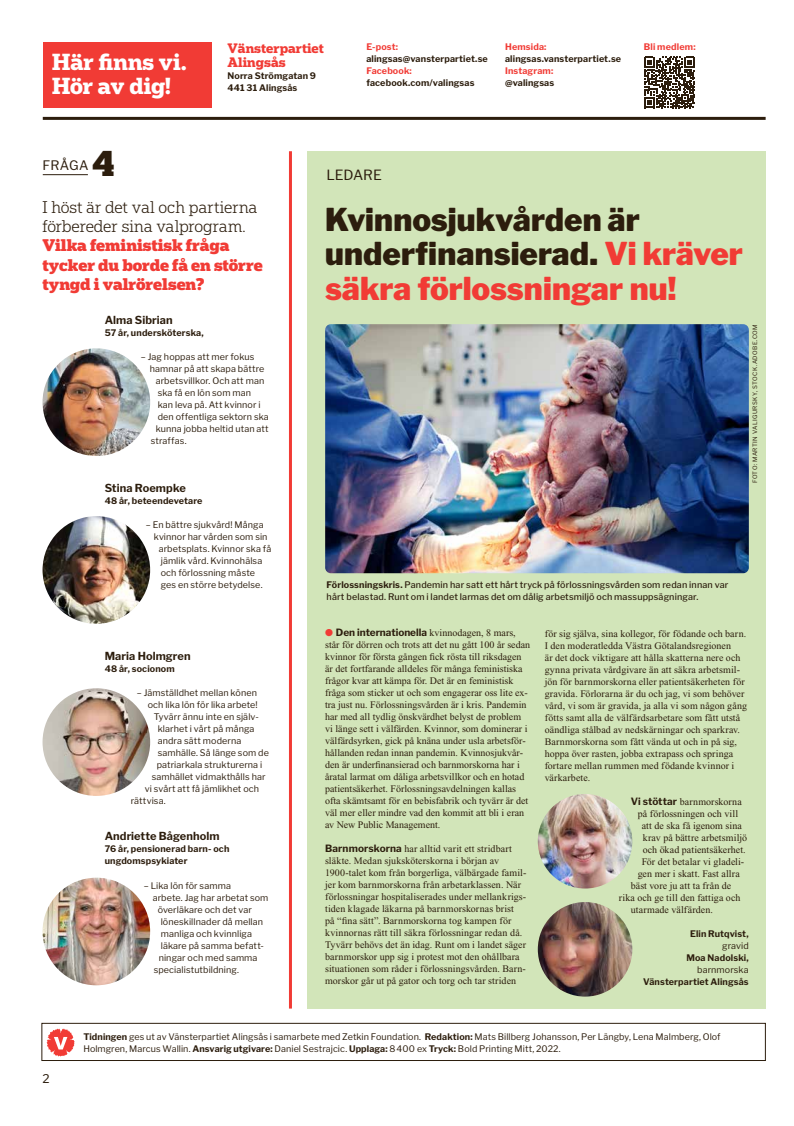
<style>
.page{position:relative;width:794px;height:1126px;background:#fff}
.page>*{position:absolute;margin:0;border:0;box-sizing:border-box;transform-origin:0 0}
.t1{font:900 34px "Popular";color:#2c1d0d}
.t2{font:900 31.3px/34.8px "Libre Franklin";color:#2c1d0d}
.t3{font:700 22px/24px "Popular";color:#fff}
.t4{font:900 16px/19.2px "Popular";letter-spacing:-.005em;color:#f13b35}
.t5{font:300 16px/19.2px "Popular";color:#2c1d0d}
.t6{font:14px "Libre Franklin";letter-spacing:-.005em;color:#2c1d0d}
.t7{font:700 13px/14px "Popular";color:#f13b35}
.t8{font:13px "Libre Franklin";letter-spacing:.02em;color:#2c1d0d}
.t9{font:12px "Libre Franklin";color:#2c1d0d}
.t10{font:700 11px "Libre Franklin";letter-spacing:.01em;color:#2c1d0d}
.t11{font:10px/12px "Times New Roman";color:#2c1d0d}
.t12{font:700 10px "Libre Franklin";color:#2c1d0d}
.t13{font:9px/12px "Libre Franklin";letter-spacing:.01em;color:#2c1d0d}
.t14{font:700 9px/12px "Libre Franklin";letter-spacing:.015em;color:#2c1d0d}
.t15{font:500 9px/12px "Libre Franklin";letter-spacing:.015em;color:#2c1d0d}
.t16{font:700 9px "Libre Franklin";letter-spacing:.015em;color:#f13b35}
.t17{font:6px "Libre Franklin";letter-spacing:.065em;color:#2c1d0d}
.s1{color:#f13b35}
.s2{font-weight:700}
.s3{font-family:"Times New Roman";font-weight:400}
.s4{font-family:"Libre Franklin";font-weight:700}
</style>
<div class="page">
<div style="left:307px;top:151px;width:458px;height:857px;background:#d2e5b9"></div>
<hr style="left:43px;top:117px;width:722px;height:3px;background:#2c1d0d">
<div style="left:42px;top:1022px;width:723px;height:38px;border:1px solid #2c1d0d"></div>
<svg style="left:47px;top:1028px;width:28px;height:28px"></svg>
<img style="left:325px;top:324px;width:424px;height:249px">
<hr style="left:289px;top:151px;width:3px;height:857px;background:#f13b35">
<div style="left:43px;top:43px;width:168px;height:65px;background:#f13b35"></div>
<svg style="left:644px;top:57px;width:51px;height:51px"></svg>
<img style="left:43px;top:877px;width:107px;height:108px;border-radius:54px">
<img style="left:43px;top:348px;width:107px;height:108px;border-radius:54px">
<img style="left:43px;top:516px;width:107px;height:107px;border-radius:54px">
<img style="left:43px;top:688px;width:107px;height:107px;border-radius:54px">
<hr style="left:43px;top:174px;width:45px;height:1px;background:#2c1d0d">
<img style="left:538px;top:902px;width:94px;height:94px;border-radius:47px">
<img style="left:538px;top:794px;width:94px;height:94px;border-radius:47px">
<h3 class="t3" style="left:52px;top:49px;width:136px">Här finns vi.<br>Hör av dig!</h3>
<h3 class="t7" style="left:227px;top:41px;width:98px">Vänsterpartiet<br>Alingsås</h3>
<p class="t14" style="left:227px;top:69px;width:90px">Norra Strömgatan 9<br>441 31 Alingsås</p>
<p class="t16" style="left:366px;top:40px;width:33px">E-post:</p>
<p class="t14" style="left:366px;top:52px;width:123px">alingsas@vansterpartiet.se</p>
<p class="t16" style="left:366px;top:64px;width:47px">Facebook:</p>
<p class="t14" style="left:366px;top:76px;width:110px">facebook.com/valingsas</p>
<p class="t16" style="left:505px;top:40px;width:43px">Hemsida:</p>
<p class="t14" style="left:505px;top:52px;width:118px">alingsas.vansterpartiet.se</p>
<p class="t16" style="left:505px;top:64px;width:50px">Instagram:</p>
<p class="t14" style="left:505px;top:76px;width:51px">@valingsas</p>
<p class="t16" style="left:644px;top:40px;width:53px">Bli medlem:</p>
<h3 class="t8" style="left:43px;top:155px;width:48px">FRÅGA</h3>
<h1 class="t1" style="left:92px;top:141px;width:24px">4</h1>
<h3 class="t5" style="left:43px;top:197px;width:216px">I höst är det val och partierna förbereder sina valprogram.</h3>
<h3 class="t4" style="left:43px;top:235px;width:222px">Vilka feministisk fråga tycker du borde få en större tyngd i valrörelsen?</h3>
<p class="t10" style="left:105px;top:311px;width:70px">Alma Sibrian</p>
<p class="t14" style="left:105px;top:326px;width:101px">57 år, undersköterska,</p>
<p class="t13" style="left:141px;top:350px;width:115px">– Jag hoppas att mer fokus</p>
<p class="t13" style="left:150px;top:362px;width:116px">hamnar på att skapa bättre</p>
<p class="t13" style="left:156px;top:374px;width:110px">arbetsvillkor. Och att man</p>
<p class="t13" style="left:158px;top:386px;width:95px">ska få en lön som man</p>
<p class="t13" style="left:158px;top:398px;width:104px">kan leva på. Att kvinnor i</p>
<p class="t13" style="left:158px;top:410px;width:113px">den offentliga sektorn ska</p>
<p class="t13" style="left:156px;top:422px;width:114px">kunna jobba heltid utan att</p>
<p class="t13" style="left:151px;top:434px;width:37px">straffas.</p>
<p class="t10" style="left:105px;top:479px;width:83px">Stina Roempke</p>
<p class="t14" style="left:105px;top:494px;width:99px">48 år, beteendevetare</p>
<p class="t13" style="left:146px;top:518px;width:119px">– En bättre sjukvård! Många</p>
<p class="t13" style="left:154px;top:530px;width:115px">kvinnor har vården som sin</p>
<p class="t13" style="left:159px;top:542px;width:114px">arbetsplats. Kvinnor ska få</p>
<p class="t13" style="left:161px;top:554px;width:103px">jämlik vård. Kvinnohälsa</p>
<p class="t13" style="left:161px;top:566px;width:96px">och förlossning måste</p>
<p class="t13" style="left:161px;top:578px;width:103px">ges en större betydelse.</p>
<p class="t10" style="left:105px;top:647px;width:87px">Maria Holmgren</p>
<p class="t14" style="left:105px;top:662px;width:71px">48 år, socionom</p>
<p class="t13" style="left:137px;top:686px;width:122px">– Jämställdhet mellan könen</p>
<p class="t13" style="left:148px;top:698px;width:112px">och lika lön för lika arbete!</p>
<p class="t13" style="left:154px;top:710px;width:107px">Tyvärr ännu inte en själv-</p>
<p class="t13" style="left:158px;top:722px;width:98px">klarhet i vårt på många</p>
<p class="t13" style="left:158px;top:734px;width:85px">andra sätt moderna</p>
<p class="t13" style="left:158px;top:746px;width:113px">samhälle. Så länge som de</p>
<p class="t13" style="left:157px;top:758px;width:107px">patriarkala strukturerna i</p>
<p class="t13" style="left:152px;top:770px;width:115px">samhället vidmakthålls har</p>
<p class="t13" style="left:145px;top:782px;width:116px">vi svårt att få jämlikhet och</p>
<p class="t13" style="left:131px;top:794px;width:37px">rättvisa.</p>
<p class="t10" style="left:105px;top:827px;width:116px">Andriette Bågenholm</p>
<p class="t14" style="left:105px;top:842px;width:126px">76 år, pensionerad barn- och ungdomspsykiater</p>
<p class="t13" style="left:144px;top:878px;width:89px">– Lika lön för samma</p>
<p class="t13" style="left:153px;top:890px;width:117px">arbete. Jag har arbetat som</p>
<p class="t13" style="left:158px;top:902px;width:96px">överläkare och det var</p>
<p class="t13" style="left:161px;top:914px;width:104px">löneskillnader då mellan</p>
<p class="t13" style="left:161px;top:926px;width:93px">manliga och kvinnliga</p>
<p class="t13" style="left:161px;top:938px;width:105px">läkare på samma befatt-</p>
<p class="t13" style="left:159px;top:950px;width:100px">ningar och med samma</p>
<p class="t13" style="left:154px;top:962px;width:87px">specialistutbildning.</p>
<h3 class="t6" style="left:326px;top:164px;width:57px">LEDARE</h3>
<h2 class="t2" style="left:325px;top:199px;width:419px">Kvinnosjukvården är underfinansierad. <span class="s1">Vi kräver säkra förlossningar nu!</span></h2>
<p class="t17" style="left:750px;top:483px;width:160px;rotate:-90deg">FOTO: MARTIN VALIGURSKY, STOCK.ADOBE.COM</p>
<p class="t15" style="left:326px;top:578px;width:403px"><span class="s2">Förlossningskris.</span> Pandemin har satt ett hårt tryck på förlossningsvården som redan innan var hårt belastad. Runt om i landet larmas det om dålig arbetsmiljö och massuppsägningar.</p>
<p class="t12" style="left:325px;top:624px;width:192px"><span class="s1">●</span> Den internationella <span class="s3">kvinnodagen, 8 mars,</span></p>
<p class="t11" style="left:325px;top:638px;width:206px">står för dörren och trots att det nu gått 100 år sedan kvinnor för första gången fick rösta till riksdagen är det fortfarande alldeles för många feministiska frågor kvar att kämpa för. Det är en feministisk fråga som sticker ut och som engagerar oss lite ex&shy;tra just nu. Förlossningsvården är i kris. Pandemin har med all tydlig önskvärdhet belyst de problem vi länge sett i välfärden. Kvinnor, som dominerar i välfärdsyrken, gick på knäna under usla arbetsför&shy;hållanden redan innan pandemin. Kvinnosjukvår&shy;den är underfinansierad och barnmorskorna har i åratal larmat om dåliga arbetsvillkor och en hotad patientsäkerhet. Förlossningsavdelningen kallas ofta skämtsamt för en bebisfabrik och tyvärr är det väl mer eller mindre vad den kommit att bli i eran av New Public Management.</p>
<p class="t11" style="left:325px;top:842px;width:203px"><span class="s4">Barnmorskorna</span> har alltid varit ett stridbart släkte. Medan sjuksköterskorna i början av 1900-talet kom från borgerliga, välbärgade famil&shy;jer kom barnmorskorna från arbetarklassen. När förlossningar hospitaliserades under mellankrigs&shy;tiden klagade läkarna på barnmorskornas brist<br>på “fina sätt”. Barnmorskorna tog kampen för kvinnornas rätt till säkra förlossningar redan då.<br>Tyvärr behövs det än idag. Runt om i landet säger barnmorskor upp sig i protest mot den ohållbara situationen som råder i förlossningsvården. Barn&shy;morskor går ut på gator och torg och tar striden</p>
<p class="t11" style="left:544px;top:628px;width:204px">för sig själva, sina kollegor, för födande och barn.<br>I den moderatledda Västra Götalandsregionen<br>är det dock viktigare att hålla skatterna nere och gynna privata vårdgivare än att säkra arbetsmil&shy;jön för barnmorskorna eller patientsäkerheten för gravida. Förlorarna är du och jag, vi som behöver vård, vi som är gravida, ja alla vi som någon gång fötts samt alla de välfärdsarbetare som fått utstå oändliga stålbad av nedskärningar och sparkrav.<br>Barnmorskorna som fått vända ut och in på sig, hoppa över rasten, jobba extrapass och springa fortare mellan rummen med födande kvinnor i värkarbete.</p>
<p class="t11" style="left:630px;top:796px;width:113px"><span class="s4">Vi stöttar</span> barnmorskorna</p>
<p class="t11" style="left:637px;top:808px;width:102px">på förlossningen och vill</p>
<p class="t11" style="left:641px;top:820px;width:102px">att de ska få igenom sina</p>
<p class="t11" style="left:642px;top:832px;width:106px">krav på bättre arbetsmiljö</p>
<p class="t11" style="left:642px;top:844px;width:104px">och ökad patientsäkerhet.</p>
<p class="t11" style="left:641px;top:856px;width:104px">För det betalar vi gladeli-</p>
<p class="t11" style="left:637px;top:868px;width:104px">gen mer i skatt. Fast allra</p>
<p class="t11" style="left:630px;top:880px;width:102px">bäst vore ju att ta från de</p>
<p class="t11" style="left:618px;top:892px;width:123px">rika och ge till den fattiga och</p>
<p class="t11" style="left:630px;top:904px;width:84px">utarmade välfärden.</p>
<p class="t14" style="left:690px;top:927px;width:60px">Elin Rutqvist,</p>
<p class="t13" style="left:722px;top:939px;width:28px">gravid</p>
<p class="t14" style="left:686px;top:951px;width:64px">Moa Nadolski,</p>
<p class="t13" style="left:697px;top:963px;width:53px">barnmorska</p>
<p class="t14" style="left:643px;top:975px;width:107px">Vänsterpartiet Alingsås</p>
<p class="t9" style="left:43px;top:1069px;width:9px">2</p>
<p class="t13" style="left:83px;top:1029px;width:639px"><span class="s2">Tidningen</span> ges ut av Vänsterpartiet Alingsås i samarbete med Zetkin Foundation. <span class="s2">Redaktion:</span> Mats Billberg Johansson, Per Längby, Lena Malmberg, Olof<br>Holmgren, Marcus Wallin. <span class="s2">Ansvarig utgivare:</span> Daniel Sestrajcic. <span class="s2">Upplaga:</span> 8400 ex <span class="s2">Tryck:</span> Bold Printing Mitt, 2022.</p>
</div>
